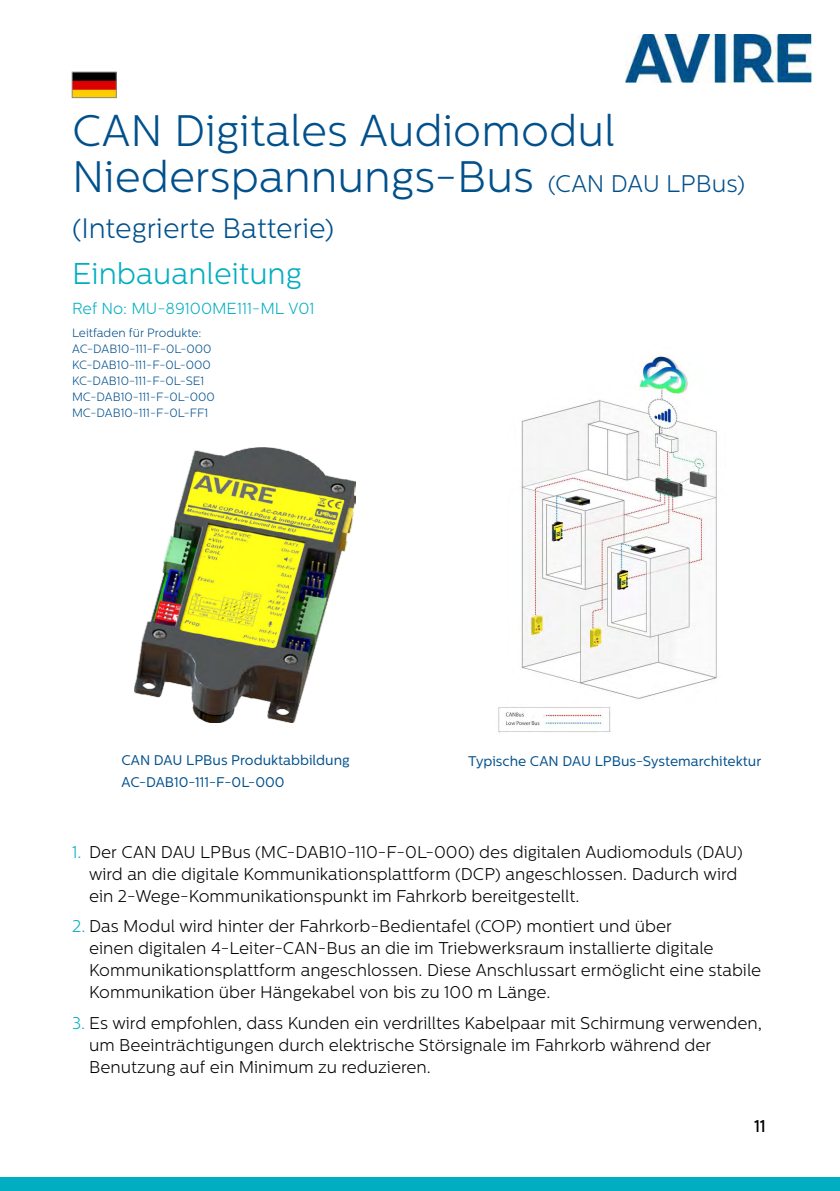
<style>
.page{position:relative;width:840px;height:1191px;background:#fff}
.page>*{position:absolute;margin:0;border:0;box-sizing:border-box;transform-origin:0 0}
.t1{font:300 44px/46px "Centrale Sans";color:#00508c}
.t2{font:300 30px "Centrale Sans";color:#00adc1}
.t3{font:300 28px "Centrale Sans";color:#00508c}
.t4{font:300 17px/22px "Centrale Sans";color:#000}
.t5{font:500 17px "Centrale Sans";color:#000}
.t6{font:300 16px "Centrale Sans";color:#00adc1}
.t7{font:14px "Centrale Sans";color:#00508c}
.t8{font:300 12px/16px "Centrale Sans";color:#00508c}
.s1{font-size:24px}
.s2{color:#00adc1}
</style>
<div class="page">
<div style="left:0;top:1176px;width:839px;height:15px;background:#00adc1"></div>
<img style="left:625px;top:34px;width:186px;height:49px">
<img style="left:74px;top:74px;width:40px;height:22px">
<div style="left:72px;top:72px;width:44px;height:26px;border:1px solid #878787"></div>
<img style="left:521px;top:354px;width:196px;height:345px">
<img style="left:498px;top:706px;width:112px;height:27px">
<img style="left:134px;top:447px;width:221px;height:276px">
<h1 class="t1" style="left:72px;top:108px;width:674px">CAN Digitales Audiomodul<br>Niederspannungs-Bus <span class="s1">(CAN DAU LPBus)</span></h1>
<h3 class="t3" style="left:72px;top:213px;width:263px">(Integrierte Batterie)</h3>
<h2 class="t2" style="left:72px;top:257px;width:231px">Einbauanleitung</h2>
<p class="t6" style="left:72px;top:299px;width:244px">Ref No: MU-89100ME111-ML V01</p>
<p class="t8" style="left:72px;top:325px;width:144px">Leitfaden für Produkte:<br>AC-DAB10-111-F-0L-000<br>KC-DAB10-111-F-0L-000<br>KC-DAB10-111-F-0L-SE1<br>MC-DAB10-111-F-0L-000<br>MC-DAB10-111-F-0L-FF1</p>
<p class="t7" style="left:121px;top:752px;width:230px">CAN DAU LPBus Produktabbildung</p>
<p class="t7" style="left:468px;top:753px;width:294px">Typische CAN DAU LPBus-Systemarchitektur</p>
<p class="t7" style="left:121px;top:774px;width:164px">AC-DAB10-111-F-0L-000</p>
<p class="t4" style="left:89px;top:840px;width:655px;text-indent:-17px"><span class="s2">1.</span> Der CAN DAU LPBus (MC-DAB10-110-F-0L-000) des digitalen Audiomoduls (DAU) wird an die digitale Kommunikationsplattform (DCP) angeschlossen. Dadurch wird ein 2-Wege-Kommunikationspunkt im Fahrkorb bereitgestellt.</p>
<p class="t4" style="left:89px;top:915px;width:673px;text-indent:-17px"><span class="s2">2.</span> Das Modul wird hinter der Fahrkorb-Bedientafel (COP) montiert und über<br>einen digitalen 4-Leiter-CAN-Bus an die im Triebwerksraum installierte digitale Kommunikationsplattform angeschlossen. Diese Anschlussart ermöglicht eine stabile Kommunikation über Hängekabel von bis zu 100 m Länge.</p>
<p class="t4" style="left:89px;top:1011px;width:674px;text-indent:-17px"><span class="s2">3.</span> Es wird empfohlen, dass Kunden ein verdrilltes Kabelpaar mit Schirmung verwenden, um Beeinträchtigungen durch elektrische Störsignale im Fahrkorb während der<br>Benutzung auf ein Minimum zu reduzieren.</p>
<p class="t5" style="left:753px;top:1116px;width:13px">11</p>
</div>
